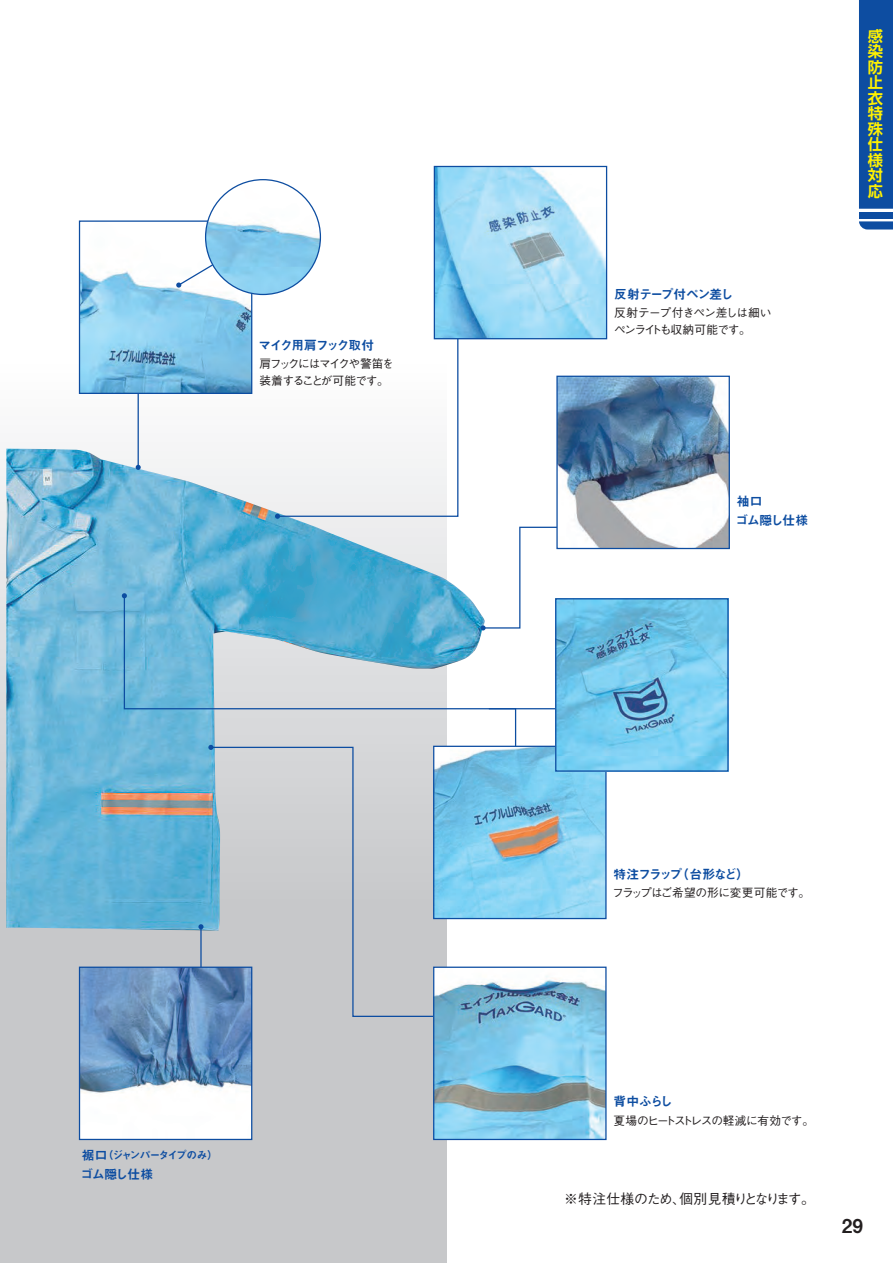
<style>
.page{position:relative;width:893px;height:1263px;background:#fff}
.page>*{position:absolute;margin:0;border:0;box-sizing:border-box;transform-origin:0 0}
.t1{font:19.2px "Midashi Go Pro MB31";color:#231f20}
.t2{font:700 15.15px/15.5px "Shin Go Pro De";color:#fff101;text-align:justify}
.t3{font:500 13.8px "Gothic BBB Pro";letter-spacing:-.09em;color:#231f20}
.t4{font:12.75px "Midashi Go Pro MB31";letter-spacing:-.08em;color:#0d4da1}
.t5{font:12.75px "Midashi Go Pro MB31";letter-spacing:-.12em;color:#0d4da1}
.t6{font:12.75px "Midashi Go Pro MB31";letter-spacing:-.11em;color:#0d4da1}
.t7{font:12.75px/19.2px "Midashi Go Pro MB31";letter-spacing:-.06em;color:#0d4da1}
.t8{font:500 11.7px/17px "Gothic BBB Pro";letter-spacing:-.07em;color:#231f20}
.t9{font:500 11.7px/17px "Gothic BBB Pro";letter-spacing:-.11em;color:#231f20}
.t10{font:500 11.7px "Gothic BBB Pro";letter-spacing:-.095em;color:#231f20}
.t11{font:500 11.7px "Gothic BBB Pro";letter-spacing:-.04em;color:#231f20}
.t12{font:10.65px "Midashi Go Pro MB31";letter-spacing:-.155em;color:#0d4da1}
.s1{font-size:12.75px}
</style>
<div class="page">
<div style="left:0;top:98px;width:446px;height:1165px;background:linear-gradient(to bottom,#fff,#b9bbbe)"></div>
<svg style="left:859px;top:221px;width:34px;height:8px"></svg>
<div style="left:859px;top:212px;width:34px;height:6px;background:#0d4da1"></div>
<div style="left:859px;top:0;width:34px;height:209px;background:#0d4da1"></div>
<img style="left:6px;top:449px;width:479px;height:482px">
<hr style="left:138px;top:390px;width:1px;height:77px;background:#0d4da1">
<svg style="left:136px;top:465px;width:5px;height:5px"></svg>
<svg style="left:480px;top:526px;width:88px;height:103px"></svg>
<svg style="left:275px;top:332px;width:184px;height:187px"></svg>
<svg style="left:123px;top:594px;width:394px;height:162px;background:#9dc9dd"></svg>
<svg style="left:122px;top:593px;width:5px;height:5px"></svg>
<img style="left:442px;top:748px;width:163px;height:169px">
<div style="left:433px;top:746px;width:174px;height:173px;border:1px solid #0d4da1"></div>
<img style="left:436px;top:168px;width:169px;height:169px">
<div style="left:434px;top:166px;width:173px;height:173px;border:1px solid #0d4da1"></div>
<img style="left:558px;top:378px;width:170px;height:169px">
<div style="left:556px;top:376px;width:174px;height:173px;border:1px solid #0d4da1"></div>
<svg style="left:210px;top:746px;width:232px;height:271px;background:#c4c9ce"></svg>
<svg style="left:208px;top:745px;width:5px;height:5px"></svg>
<hr style="left:200px;top:927px;width:2px;height:48px;background:#0d4da1">
<svg style="left:198px;top:924px;width:6px;height:5px"></svg>
<img style="left:435px;top:968px;width:170px;height:170px">
<div style="left:433px;top:966px;width:174px;height:174px;border:1px solid #0d4da1"></div>
<img style="left:81px;top:222px;width:169px;height:170px">
<div style="left:79px;top:220px;width:173px;height:174px;border:1px solid #0d4da1"></div>
<svg style="left:176px;top:180px;width:144px;height:114px"></svg>
<hr style="left:489px;top:708px;width:85px;height:1px;background:#0d4da1">
<img style="left:557px;top:600px;width:170px;height:170px">
<div style="left:555px;top:598px;width:174px;height:174px;border:1px solid #0d4da1"></div>
<img style="left:81px;top:968px;width:169px;height:170px">
<div style="left:79px;top:966px;width:173px;height:174px;border:1px solid #0d4da1"></div>
<p class="t6" style="left:259px;top:335px;width:117px">マイク用肩フック取付</p>
<p class="t9" style="left:259px;top:354px;width:136px">肩フックにはマイクや警笛を装着することが可能です。</p>
<p class="t12" style="left:82px;top:1146px;width:138px"><span class="s1">裾口</span>（ジャンパータイプのみ）</p>
<p class="t4" style="left:81px;top:1164px;width:74px">ゴム隠し仕様</p>
<p class="t4" style="left:614px;top:284px;width:121px">反射テープ付ペン差し</p>
<p class="t8" style="left:614px;top:303px;width:159px">反射テープ付きペン差しは細いペンライトも収納可能です。</p>
<p class="t2" style="left:868px;top:27px;width:17px">感染防止衣特殊仕様対応</p>
<p class="t7" style="left:736px;top:490px;width:74px">袖口<br>ゴム隠し仕様</p>
<p class="t5" style="left:614px;top:864px;width:137px">特注フラップ（台形など）</p>
<p class="t11" style="left:612px;top:883px;width:199px">フラップはご希望の形に変更可能です。</p>
<p class="t4" style="left:614px;top:1091px;width:61px">背中ふらし</p>
<p class="t10" style="left:614px;top:1111px;width:202px">夏場のヒートストレスの軽減に有効です。</p>
<p class="t3" style="left:564px;top:1187px;width:252px">※特注仕様のため、個別見積りとなります。</p>
<h1 class="t1" style="left:842px;top:1210px;width:23px">29</h1>
</div>
